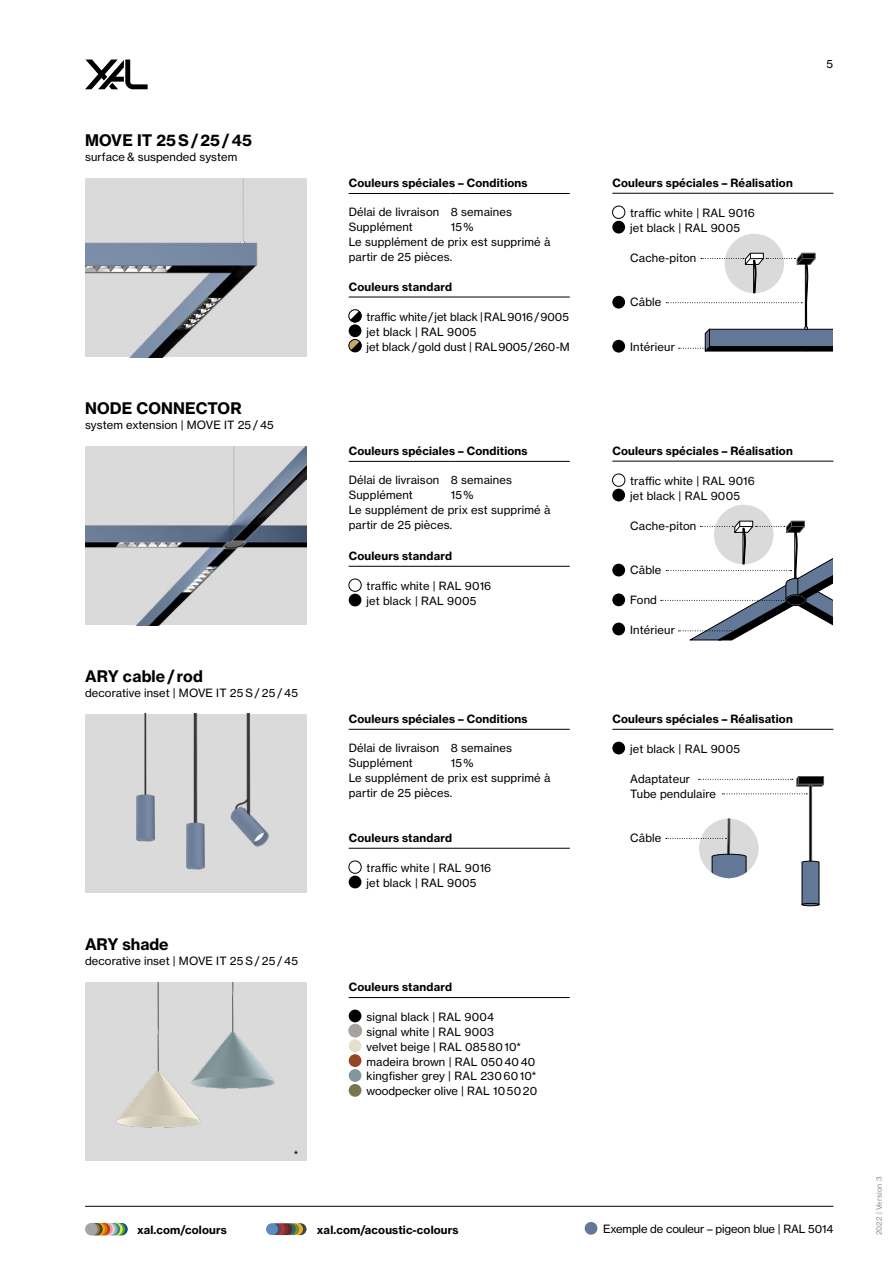
<style>
.page{position:relative;width:893px;height:1263px;background:#fff}
.page>*{position:absolute;margin:0;border:0;box-sizing:border-box;transform-origin:0 0}
.t1{font:15.75px "N Haas Grotesk TX Pro 75 Bd";letter-spacing:.01em;color:#000}
.t2{font:11.25px/14.9px "N Haas Grotesk TX Pro 55 Rg";letter-spacing:.015em;color:#000}
.t3{font:11.25px "N Haas Grotesk TX Pro 75 Bd";letter-spacing:.015em;color:#000}
.t4{font:11.25px "N Haas Grotesk TX Pro 55 Rg";letter-spacing:-.01em;color:#000}
.t5{font:7.5px "N Haas Grotesk TX Pro 55 Rg";letter-spacing:.015em;color:#929292}
</style>
<div class="page">
<svg style="left:85px;top:60px;width:63px;height:29px"></svg>
<img style="left:85px;top:446px;width:221px;height:179px">
<hr style="left:85px;top:1206px;width:748px;height:1px;background:#000">
<div style="left:85px;top:714px;width:221px;height:179px;background:#dadada"></div>
<img style="left:230px;top:714px;width:39px;height:133px">
<img style="left:186px;top:714px;width:19px;height:156px">
<img style="left:136px;top:714px;width:19px;height:128px">
<div style="left:85px;top:982px;width:221px;height:179px;background:#dadada"></div>
<img style="left:219px;top:982px;width:56px;height:107px">
<img style="left:116px;top:982px;width:103px;height:146px">
<svg style="left:115px;top:1223px;width:13px;height:12px"></svg>
<div style="left:113px;top:1223px;width:12px;height:12px;background:#549f2d;border-radius:50%"></div>
<svg style="left:110px;top:1223px;width:13px;height:12px"></svg>
<svg style="left:108px;top:1223px;width:12px;height:12px"></svg>
<svg style="left:105px;top:1223px;width:13px;height:12px"></svg>
<div style="left:103px;top:1223px;width:12px;height:12px;background:#f9c9c9;border-radius:50%"></div>
<svg style="left:100px;top:1223px;width:13px;height:12px"></svg>
<div style="left:98px;top:1223px;width:12px;height:12px;background:#c4341b;border-radius:50%"></div>
<svg style="left:95px;top:1223px;width:13px;height:12px"></svg>
<div style="left:93px;top:1223px;width:12px;height:12px;background:#e0ab04;border-radius:50%"></div>
<svg style="left:90px;top:1223px;width:13px;height:12px"></svg>
<div style="left:88px;top:1223px;width:12px;height:12px;background:#8e7850;border-radius:50%"></div>
<div style="left:85px;top:1223px;width:13px;height:12px;background:#a6a5a5;border-radius:50%"></div>
<div style="left:295px;top:1223px;width:11px;height:12px;background:#414549;border-radius:50%"></div>
<svg style="left:291px;top:1223px;width:12px;height:12px"></svg>
<div style="left:287px;top:1223px;width:12px;height:12px;background:#798a45;border-radius:50%"></div>
<svg style="left:284px;top:1223px;width:12px;height:12px"></svg>
<div style="left:280px;top:1223px;width:12px;height:12px;background:#5c263a;border-radius:50%"></div>
<div style="left:277px;top:1223px;width:12px;height:12px;background:#733230;border-radius:50%"></div>
<svg style="left:273px;top:1223px;width:12px;height:12px"></svg>
<div style="left:270px;top:1223px;width:11px;height:12px;background:#474e66;border-radius:50%"></div>
<div style="left:266px;top:1223px;width:12px;height:12px;background:#6189bf;border-radius:50%"></div>
<div style="left:85px;top:179px;width:221px;height:178px;background:#dadada"></div>
<img style="left:85px;top:179px;width:173px;height:178px">
<div style="left:349px;top:579px;width:12px;height:12px;border:1px solid #000;border-radius:50%"></div>
<div style="left:349px;top:594px;width:12px;height:12px;background:#000;border-radius:50%"></div>
<hr style="left:349px;top:566px;width:221px;height:1px;background:#000">
<div style="left:585px;top:1222px;width:12px;height:13px;background:#637897;border-radius:50%"></div>
<div style="left:612px;top:474px;width:13px;height:12px;border:1px solid #000;border-radius:50%"></div>
<div style="left:612px;top:489px;width:13px;height:12px;background:#000;border-radius:50%"></div>
<div style="left:612px;top:564px;width:13px;height:12px;background:#000;border-radius:50%"></div>
<div style="left:612px;top:593px;width:13px;height:13px;background:#000;border-radius:50%"></div>
<div style="left:612px;top:623px;width:13px;height:12px;background:#000;border-radius:50%"></div>
<hr style="left:612px;top:461px;width:221px;height:1px;background:#000">
<div style="left:714px;top:505px;width:59px;height:59px;background:#dadada;border-radius:50%"></div>
<svg style="left:661px;top:521px;width:172px;height:120px"></svg>
<div style="left:612px;top:742px;width:13px;height:12px;background:#000;border-radius:50%"></div>
<div style="left:349px;top:861px;width:12px;height:12px;border:1px solid #000;border-radius:50%"></div>
<div style="left:349px;top:876px;width:12px;height:12px;background:#000;border-radius:50%"></div>
<hr style="left:612px;top:729px;width:221px;height:1px;background:#000">
<hr style="left:349px;top:848px;width:221px;height:1px;background:#000">
<div style="left:802px;top:903px;width:17px;height:3px;border:1px solid #000;border-radius:50%"></div>
<svg style="left:666px;top:776px;width:158px;height:129px"></svg>
<hr style="left:349px;top:997px;width:221px;height:1px;background:#000">
<div style="left:349px;top:1009px;width:12px;height:13px;background:#000;border-radius:50%"></div>
<div style="left:349px;top:1024px;width:13px;height:13px;background:#a7a2a0;border-radius:50%"></div>
<div style="left:349px;top:1024px;width:13px;height:13px;border:1px solid #a7a2a0;border-radius:50%"></div>
<div style="left:349px;top:1039px;width:12px;height:13px;background:#e6dfcd;border-radius:50%"></div>
<div style="left:349px;top:1054px;width:12px;height:13px;background:#934724;border-radius:50%"></div>
<div style="left:349px;top:1069px;width:12px;height:13px;background:#82979b;border-radius:50%"></div>
<div style="left:349px;top:1084px;width:12px;height:13px;background:#797550;border-radius:50%"></div>
<hr style="left:349px;top:461px;width:102px;height:1px;background:#000">
<hr style="left:451px;top:461px;width:119px;height:1px;background:#000">
<hr style="left:349px;top:729px;width:102px;height:1px;background:#000">
<hr style="left:451px;top:729px;width:119px;height:1px;background:#000">
<div style="left:612px;top:206px;width:13px;height:13px;border:1px solid #000;border-radius:50%"></div>
<div style="left:612px;top:221px;width:13px;height:13px;background:#000;border-radius:50%"></div>
<div style="left:612px;top:296px;width:13px;height:13px;background:#000;border-radius:50%"></div>
<div style="left:612px;top:340px;width:13px;height:13px;background:#000;border-radius:50%"></div>
<svg style="left:349px;top:310px;width:12px;height:12px"></svg>
<div style="left:349px;top:310px;width:12px;height:12px;border:1px solid #000;border-radius:50%"></div>
<div style="left:349px;top:324px;width:12px;height:13px;background:#000;border-radius:50%"></div>
<svg style="left:349px;top:339px;width:12px;height:13px"></svg>
<div style="left:349px;top:339px;width:12px;height:13px;border:1px solid #000;border-radius:50%"></div>
<hr style="left:349px;top:297px;width:221px;height:1px;background:#000">
<hr style="left:612px;top:193px;width:221px;height:1px;background:#000">
<div style="left:725px;top:234px;width:59px;height:59px;background:#dadada;border-radius:50%"></div>
<svg style="left:666px;top:253px;width:167px;height:99px"></svg>
<hr style="left:349px;top:193px;width:102px;height:1px;background:#000">
<hr style="left:451px;top:193px;width:119px;height:1px;background:#000">
<h1 class="t1" style="left:85px;top:131px;width:168px">MOVE IT 25 S / 25 / 45</h1>
<p class="t2" style="left:85px;top:150px;width:154px">surface &amp; suspended system</p>
<h1 class="t1" style="left:85px;top:398px;width:158px">NODE CONNECTOR</h1>
<p class="t2" style="left:85px;top:417px;width:190px">system extension | MOVE IT 25 / 45</p>
<h1 class="t1" style="left:85px;top:666px;width:119px">ARY cable / rod</h1>
<p class="t2" style="left:85px;top:685px;width:215px">decorative inset | MOVE IT 25 S / 25 / 45</p>
<h1 class="t1" style="left:85px;top:934px;width:85px">ARY shade</h1>
<p class="t2" style="left:85px;top:953px;width:215px">decorative inset | MOVE IT 25 S / 25 / 45</p>
<p class="t2" style="left:294px;top:1147px;width:6px">*</p>
<p class="t2" style="left:826px;top:56px;width:9px">5</p>
<p class="t3" style="left:349px;top:176px;width:180px">Couleurs spéciales – Conditions</p>
<p class="t2" style="left:349px;top:204px;width:165px">Délai de livraison 8 semaines<br>Supplément</p>
<p class="t2" style="left:349px;top:219px;width:203px;text-indent:102px">15 %<br>Le supplément de prix est supprimé à partir de 25 pièces.</p>
<p class="t3" style="left:349px;top:280px;width:105px">Couleurs standard</p>
<p class="t2" style="left:367px;top:309px;width:205px">traffic white / jet black | RAL 9016 / 9005 jet black | RAL 9005<br>jet black / gold dust | RAL 9005 / 260-M</p>
<p class="t3" style="left:349px;top:444px;width:180px">Couleurs spéciales – Conditions</p>
<p class="t2" style="left:349px;top:472px;width:165px">Délai de livraison 8 semaines<br>Supplément</p>
<p class="t2" style="left:349px;top:487px;width:203px;text-indent:102px">15 %<br>Le supplément de prix est supprimé à partir de 25 pièces.</p>
<p class="t3" style="left:349px;top:549px;width:105px">Couleurs standard</p>
<p class="t2" style="left:367px;top:578px;width:126px">traffic white | RAL 9016 jet black | RAL 9005</p>
<p class="t3" style="left:349px;top:712px;width:180px">Couleurs spéciales – Conditions</p>
<p class="t2" style="left:349px;top:740px;width:165px">Délai de livraison 8 semaines<br>Supplément</p>
<p class="t2" style="left:349px;top:755px;width:203px;text-indent:102px">15 %<br>Le supplément de prix est supprimé à partir de 25 pièces.</p>
<p class="t3" style="left:612px;top:176px;width:182px">Couleurs spéciales – Réalisation</p>
<p class="t2" style="left:630px;top:206px;width:126px">traffic white | RAL 9016 jet black | RAL 9005</p>
<p class="t2" style="left:630px;top:250px;width:68px">Cache-piton</p>
<p class="t2" style="left:630px;top:295px;width:33px">Câble</p>
<p class="t2" style="left:630px;top:340px;width:46px">Intérieur</p>
<p class="t3" style="left:612px;top:444px;width:182px">Couleurs spéciales – Réalisation</p>
<p class="t2" style="left:630px;top:473px;width:126px">traffic white | RAL 9016 jet black | RAL 9005</p>
<p class="t2" style="left:630px;top:518px;width:68px">Cache-piton</p>
<p class="t2" style="left:630px;top:563px;width:33px">Câble</p>
<p class="t2" style="left:630px;top:592px;width:28px">Fond</p>
<p class="t2" style="left:630px;top:622px;width:46px">Intérieur</p>
<p class="t3" style="left:612px;top:712px;width:182px">Couleurs spéciales – Réalisation</p>
<p class="t2" style="left:630px;top:741px;width:111px">jet black | RAL 9005</p>
<p class="t2" style="left:630px;top:771px;width:87px">Adaptateur<br>Tube pendulaire</p>
<p class="t3" style="left:349px;top:831px;width:105px">Couleurs standard</p>
<p class="t2" style="left:630px;top:831px;width:33px">Câble</p>
<p class="t2" style="left:367px;top:860px;width:126px">traffic white | RAL 9016 jet black | RAL 9005</p>
<p class="t3" style="left:349px;top:980px;width:105px">Couleurs standard</p>
<p class="t2" style="left:367px;top:1009px;width:172px">signal black | RAL 9004<br>signal white | RAL 9003<br>velvet beige | RAL 085 80 10* madeira brown | RAL 050 40 40 kingfisher grey | RAL 230 60 10* woodpecker olive | RAL 10 50 20</p>
<p class="t3" style="left:137px;top:1222px;width:91px">xal.com/colours</p>
<p class="t3" style="left:317px;top:1222px;width:143px">xal.com/acoustic-colours</p>
<p class="t4" style="left:603px;top:1222px;width:232px">Exemple de couleur – pigeon blue | RAL 5014</p>
<p class="t5" style="left:874px;top:1235px;width:60px;rotate:-90deg">2022 | Version 3</p>
</div>
